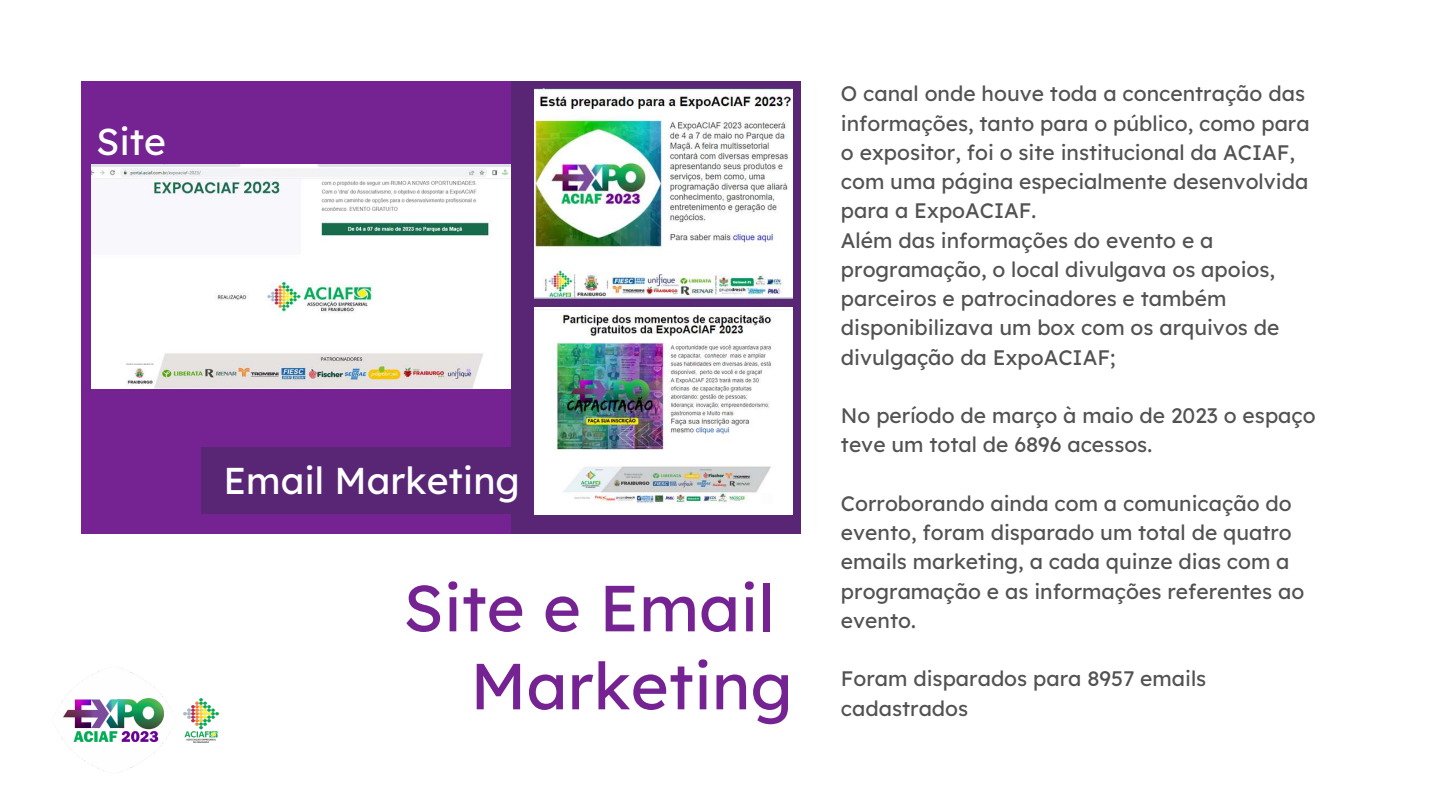
<style>
.page{position:relative;width:1440px;height:810px;background:#fff}
.page>*{position:absolute;margin:0;border:0;box-sizing:border-box;transform-origin:0 0}
.t1{font:65px/78px "Lexend Deca";color:#752392;text-align:right}
.t2{font:37.4px "Lexend Deca";color:#fff}
.t3{font:21px/29.2px "Lexend Deca";color:#525252}
</style>
<div class="page">
<div style="left:81px;top:81px;width:720px;height:452px;background:#752392"></div>
<img style="left:92px;top:165px;width:420px;height:223px">
<div style="left:512px;top:81px;width:289px;height:453px;background:#592676"></div>
<img style="left:534px;top:307px;width:259px;height:207px">
<img style="left:534px;top:88px;width:259px;height:211px">
<div style="left:201px;top:448px;width:333px;height:66px;background:#592676"></div>
<img style="left:61px;top:668px;width:109px;height:106px">
<img style="left:64px;top:699px;width:100px;height:43px">
<img style="left:184px;top:698px;width:35px;height:45px">
<h2 class="t2" style="left:96px;top:118px;width:71px">Site</h2>
<h2 class="t2" style="left:223px;top:457px;width:298px">Email Marketing</h2>
<h1 class="t1" style="left:403px;top:568px;width:391px">Site e Email<br>Marketing</h1>
<p class="t3" style="left:841px;top:79px;width:470px">O canal onde houve toda a concentração das informações, tanto para o público, como para o expositor, foi o site institucional da ACIAF, com uma página especialmente desenvolvida para a ExpoACIAF.<br>Além das informações do evento e a programação, o local divulgava os apoios, parceiros e patrocinadores e também disponibilizava um box com os arquivos de divulgação da ExpoACIAF;</p>
<p class="t3" style="left:841px;top:401px;width:476px">No período de março à maio de 2023 o espaço teve um total de 6896 acessos.</p>
<p class="t3" style="left:841px;top:488px;width:465px">Corroborando ainda com a comunicação do evento, foram disparado um total de quatro emails marketing, a cada quinze dias com a programação e as informações referentes ao evento.</p>
<p class="t3" style="left:841px;top:664px;width:367px">Foram disparados para 8957 emails cadastrados</p>
</div>
